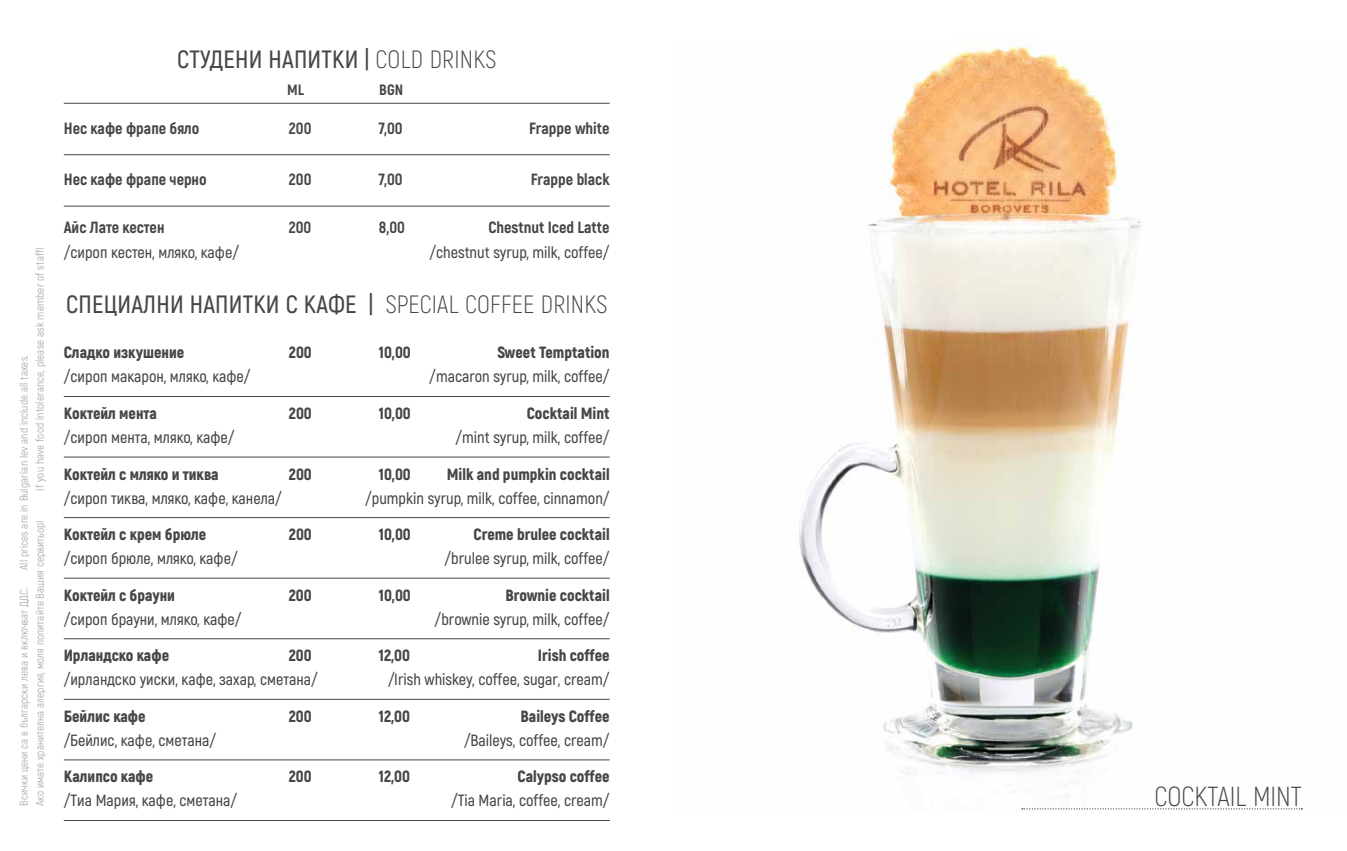
<style>
.page{position:relative;width:1347px;height:851px;background:#fff}
.page>*{position:absolute;margin:0;border:0;box-sizing:border-box;transform-origin:0 0}
.t1{font:300 27.5px "Akrobat";color:#464547}
.t2{font:600 25px "Akrobat";letter-spacing:.01em;color:#464547}
.t3{font:600 16.25px "Akrobat";color:#464547}
.t4{font:900 16.25px "Akrobat";color:#464547}
.t5{font:800 16.25px "Akrobat";color:#464547}
.t6{font:800 15px "Akrobat";color:#464547}
.t7{font:11.25px/16px "Akrobat";letter-spacing:.01em;color:#a7a9ac}
.s1{font-weight:300}
</style>
<div class="page">
<hr style="left:64px;top:396px;width:545px;height:1px;background:#464547">
<hr style="left:64px;top:457px;width:545px;height:1px;background:#464547">
<hr style="left:64px;top:517px;width:545px;height:1px;background:#464547">
<hr style="left:64px;top:578px;width:545px;height:1px;background:#464547">
<hr style="left:64px;top:638px;width:545px;height:1px;background:#464547">
<hr style="left:64px;top:699px;width:545px;height:1px;background:#464547">
<hr style="left:64px;top:759px;width:545px;height:1px;background:#464547">
<hr style="left:64px;top:820px;width:545px;height:1px;background:#464547">
<hr style="left:64px;top:103px;width:545px;height:1px;background:#464547">
<hr style="left:64px;top:154px;width:545px;height:1px;background:#464547">
<hr style="left:64px;top:206px;width:545px;height:1px;background:#464547">
<img style="left:799px;top:40px;width:504px;height:770px">
<svg style="left:1022px;top:808px;width:280px;height:1px"></svg>
<p class="t7" style="left:32px;top:490px;width:245px;rotate:-90deg">If you have food intolerance, please ask member of staff!</p>
<p class="t7" style="left:16px;top:805px;width:452px;text-indent:236px;rotate:-90deg">All prices are in Bulgarian lev and include all taxes.<br>Ако имате хранителна алергия, моля попитайте Вашия сервитьор!</p>
<p class="t7" style="left:16px;top:805px;width:220px;rotate:-90deg">Всички цени са в български лева и включват ДДС.</p>
<h2 class="t2" style="left:177px;top:44px;width:321px">СТУДЕНИ НАПИТКИ | <span class="s1">COLD DRINKS</span></h2>
<p class="t6" style="left:287px;top:80px;width:18px">ML</p>
<p class="t6" style="left:379px;top:80px;width:26px">BGN</p>
<p class="t5" style="left:64px;top:117px;width:137px">Нес кафе фрапе бяло</p>
<p class="t5" style="left:289px;top:117px;width:24px">200</p>
<p class="t5" style="left:379px;top:117px;width:25px">7,00</p>
<p class="t5" style="left:529px;top:117px;width:82px">Frappe white</p>
<p class="t5" style="left:64px;top:169px;width:144px">Нес кафе фрапе черно</p>
<p class="t5" style="left:289px;top:169px;width:24px">200</p>
<p class="t5" style="left:379px;top:169px;width:25px">7,00</p>
<p class="t5" style="left:531px;top:169px;width:80px">Frappe black</p>
<p class="t5" style="left:64px;top:217px;width:102px">Айс Лате кестен</p>
<p class="t5" style="left:289px;top:217px;width:24px">200</p>
<p class="t5" style="left:379px;top:217px;width:28px">8,00</p>
<p class="t5" style="left:488px;top:217px;width:123px">Chestnut Iced Latte</p>
<p class="t3" style="left:64px;top:242px;width:177px">/сироп кестен, мляко, кафе/</p>
<p class="t3" style="left:429px;top:242px;width:182px">/chestnut syrup, milk, coffee/</p>
<h2 class="t2" style="left:66px;top:288px;width:543px">СПЕЦИАЛНИ НАПИТКИ С КАФЕ | <span class="s1">SPECIAL COFFEE DRINKS</span></h2>
<p class="t4" style="left:64px;top:342px;width:122px">Сладко изкушение</p>
<p class="t4" style="left:289px;top:342px;width:24px">200</p>
<p class="t4" style="left:379px;top:342px;width:33px">10,00</p>
<p class="t4" style="left:497px;top:342px;width:114px">Sweet Temptation</p>
<p class="t3" style="left:64px;top:367px;width:188px">/сироп макарон, мляко, кафе/</p>
<p class="t3" style="left:429px;top:367px;width:182px">/macaron syrup, milk, coffee/</p>
<p class="t4" style="left:64px;top:402px;width:95px">Коктейл мента</p>
<p class="t4" style="left:289px;top:402px;width:24px">200</p>
<p class="t4" style="left:379px;top:402px;width:33px">10,00</p>
<p class="t4" style="left:527px;top:402px;width:84px">Cocktail Mint</p>
<p class="t3" style="left:64px;top:427px;width:172px">/сироп мента, мляко, кафе/</p>
<p class="t3" style="left:455px;top:427px;width:156px">/mint syrup, milk, coffee/</p>
<p class="t4" style="left:64px;top:463px;width:156px">Коктейл с мляко и тиква</p>
<p class="t4" style="left:289px;top:463px;width:24px">200</p>
<p class="t4" style="left:379px;top:463px;width:33px">10,00</p>
<p class="t4" style="left:447px;top:463px;width:164px">Milk and pumpkin cocktail</p>
<p class="t3" style="left:64px;top:488px;width:220px">/сироп тиква, мляко, кафе, канела/</p>
<p class="t3" style="left:365px;top:488px;width:246px">/pumpkin syrup, milk, coffee, cinnamon/</p>
<p class="t4" style="left:64px;top:523px;width:144px">Коктейл с крем брюле</p>
<p class="t4" style="left:289px;top:523px;width:24px">200</p>
<p class="t4" style="left:379px;top:523px;width:33px">10,00</p>
<p class="t4" style="left:473px;top:523px;width:138px">Creme brulee cocktail</p>
<p class="t3" style="left:64px;top:548px;width:175px">/сироп брюле, мляко, кафе/</p>
<p class="t3" style="left:444px;top:548px;width:167px">/brulee syrup, milk, coffee/</p>
<p class="t4" style="left:64px;top:584px;width:113px">Коктейл с брауни</p>
<p class="t4" style="left:289px;top:584px;width:24px">200</p>
<p class="t4" style="left:379px;top:584px;width:33px">10,00</p>
<p class="t4" style="left:505px;top:584px;width:106px">Brownie cocktail</p>
<p class="t3" style="left:64px;top:609px;width:179px">/сироп брaуни, мляко, кафе/</p>
<p class="t3" style="left:434px;top:609px;width:176px">/brownie syrup, milk, coffee/</p>
<p class="t4" style="left:64px;top:645px;width:107px">Ирландско кафе</p>
<p class="t4" style="left:289px;top:645px;width:24px">200</p>
<p class="t4" style="left:379px;top:645px;width:33px">12,00</p>
<p class="t4" style="left:538px;top:645px;width:73px">Irish coffee</p>
<p class="t3" style="left:64px;top:669px;width:256px">/ирландско уиски, кафе, захар, сметана/</p>
<p class="t3" style="left:388px;top:669px;width:223px">/Irish whiskey, coffee, sugar, cream/</p>
<p class="t4" style="left:64px;top:705px;width:83px">Бейлис кафе</p>
<p class="t4" style="left:289px;top:705px;width:24px">200</p>
<p class="t4" style="left:379px;top:705px;width:33px">12,00</p>
<p class="t4" style="left:520px;top:705px;width:90px">Baileys Coffee</p>
<p class="t3" style="left:64px;top:730px;width:154px">/Бейлис, кафе, сметана/</p>
<p class="t3" style="left:464px;top:730px;width:147px">/Baileys, coffee, cream/</p>
<p class="t4" style="left:64px;top:766px;width:91px">Калипсо кафе</p>
<p class="t4" style="left:289px;top:766px;width:24px">200</p>
<p class="t4" style="left:379px;top:766px;width:33px">12,00</p>
<p class="t4" style="left:517px;top:766px;width:93px">Calypso coffee</p>
<p class="t3" style="left:64px;top:790px;width:175px">/Тиа Мария, кафе, сметана/</p>
<p class="t3" style="left:451px;top:790px;width:160px">/Tia Maria, coffee, cream/</p>
<h1 class="t1" style="left:1154px;top:780px;width:149px">COCKTAIL MINT</h1>
</div>
